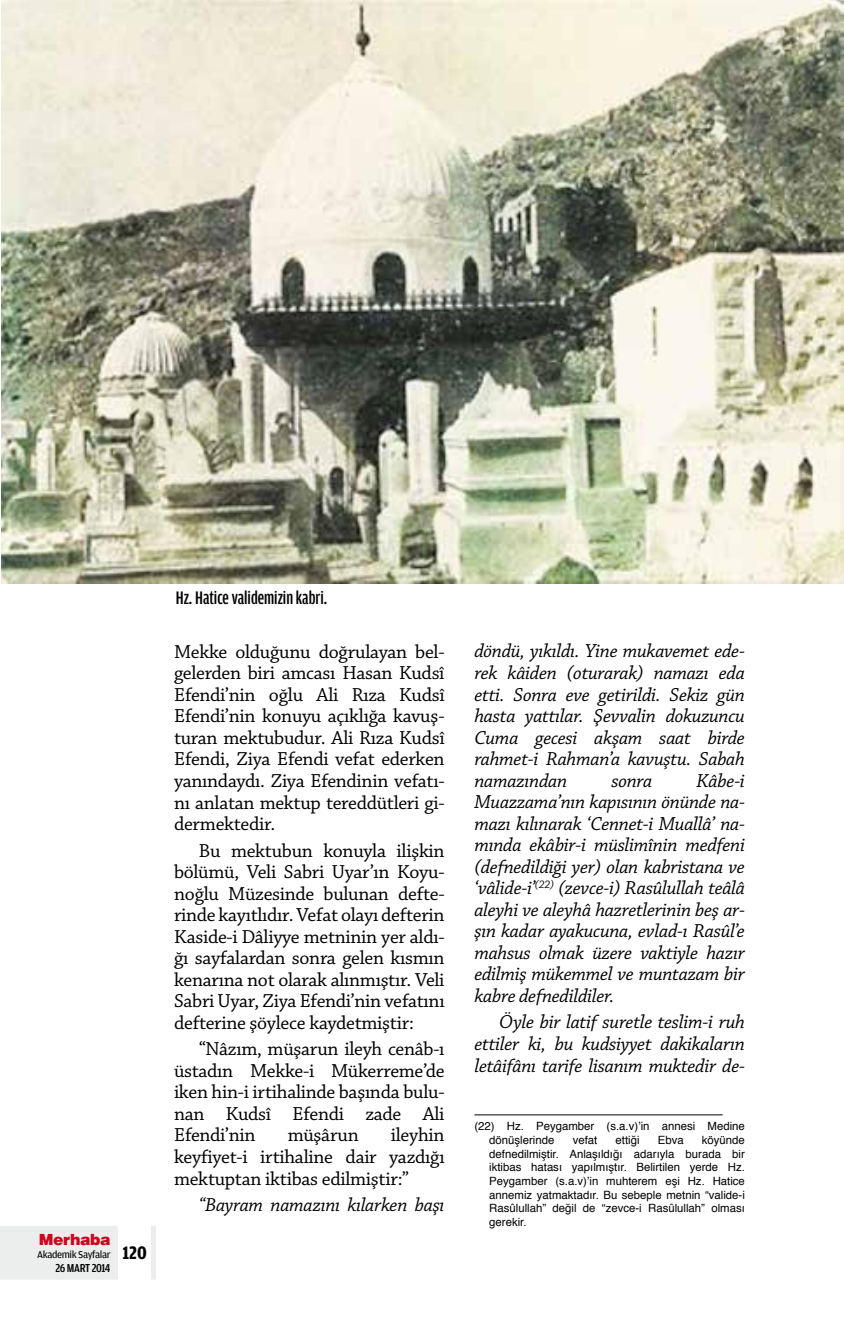
<style>
.page{position:relative;width:844px;height:1340px;background:#fff}
.page>*{position:absolute;margin:0;border:0;box-sizing:border-box;transform-origin:0 0}
.t1{font:19.78px/21.5px "Chaparral Pro";letter-spacing:-.015em;color:#000;text-align:justify}
.t2{font:italic 19.78px/21.5px "Chaparral Pro";letter-spacing:-.015em;color:#000;text-align:justify}
.t3{font:500 19.25px "Toprak Comp";color:#000}
.t4{font:700 19.25px "Toprak Cond";color:#000}
.t5{font:900 15.75px "Helvetica";letter-spacing:-.03em;color:#cd071e}
.t6{font:500 12.25px "Toprak Cond";letter-spacing:-.035em;color:#000}
.t7{font:11.38px/13.7px "Helvetica";color:#000}
.t8{font:10.5px "Toprak";letter-spacing:-.04em;color:#000}
</style>
<div class="page">
<svg style="left:0;top:1226px;width:156px;height:53px"></svg>
<hr style="left:474px;top:1114px;width:248px;height:1px;background:#000">
<img style="left:2px;top:0;width:841px;height:583px">
<p class="t5" style="left:39px;top:1229px;width:73px">Merhaba</p>
<p class="t8" style="left:37px;top:1248px;width:75px">Akademik Sayfalar</p>
<p class="t6" style="left:56px;top:1261px;width:57px">26 MART 2014</p>
<p class="t4" style="left:122px;top:1242px;width:26px">120</p>
<p class="t3" style="left:176px;top:588px;width:153px">Hz. Hatice validemizin kabri.</p>
<p class="t1" style="left:174px;top:641px;width:272px">Mekke olduğunu doğrulayan bel&shy;gelerden biri amcası Hasan Kudsî Efendi’nin oğlu Ali Rıza Kudsî Efendi’nin konuyu açıklığa kavuş&shy;turan mektubudur. Ali Rıza Kudsî Efendi, Ziya Efendi vefat ederken yanındaydı. Ziya Efendinin vefatı&shy;nı anlatan mektup tereddütleri gi&shy;dermektedir.</p>
<p class="t1" style="left:174px;top:840px;width:272px;text-indent:25px">Bu mektubun konuyla ilişkin bölümü, Veli Sabri Uyar’ın Koyu&shy;noğlu Müzesinde bulunan defte&shy;rinde kayıtlıdır. Vefat olayı defterin Kaside-i Dâliyye metninin yer aldı&shy;ğı sayfalardan sonra gelen kısmın kenarına not olarak alınmıştır. Veli Sabri Uyar, Ziya Efendi’nin vefatını defterine şöylece kaydetmiştir:</p>
<p class="t1" style="left:174px;top:1039px;width:272px;text-indent:25px">“Nâzım, müşarun ileyh cenâb-ı üstadın Mekke-i Mükerreme’de iken hin-i irtihalinde başında bulu&shy;nan Kudsî Efendi zade Ali Efendi’nin</p>
<p class="t1" style="left:174px;top:1125px;width:272px;text-indent:217px">ileyhin keyfiyet-i irtihaline dair yazdığı mektuptan iktibas edilmiştir:”</p>
<p class="t2" style="left:199px;top:1194px;width:247px">“Bayram namazını kılarken başı</p>
<p class="t1" style="left:287px;top:1125px;width:72px">müşârun</p>
<p class="t2" style="left:474px;top:641px;width:272px">döndü, yıkıldı. Yine mukavemet ede&shy;rek kâiden (oturarak) namazı eda etti. Sonra eve getirildi. Sekiz gün hasta yattılar. Şevvalin dokuzuncu Cuma gecesi akşam saat birde rahmet-i Rahman’a kavuştu. Sabah namazından</p>
<p class="t2" style="left:474px;top:770px;width:272px;text-indent:222px">Kâbe-i Muazzama’nın kapısının önünde na&shy;mazı kılınarak ‘Cennet-i Muallâ’ na&shy;mında ekâbir-i müslimînin medfeni (defnedildiği yer) olan kabristana ve ‘vâlide-i’<sup>(22)</sup> (zevce-i) Rasûlullah teâlâ aleyhi ve aleyhâ hazretlerinin beş ar&shy;şın kadar ayakucuna, evlad-ı Rasûl’e mahsus olmak üzere vaktiyle hazır edilmiş mükemmel ve muntazam bir kabre defnedildiler.</p>
<p class="t2" style="left:474px;top:1012px;width:272px;text-indent:25px">Öyle bir latif suretle teslim-i ruh ettiler ki, bu kudsiyyet dakikaların letâifânı tarife lisanım muktedir de-</p>
<p class="t2" style="left:611px;top:770px;width:42px">sonra</p>
<p class="t7" style="left:489px;top:1119px;width:257px;text-indent:-15px">(22) Hz. Peygamber (s.a.v)’in annesi Medine dönüşlerinde</p>
<p class="t7" style="left:572px;top:1133px;width:26px">vefat</p>
<p class="t7" style="left:615px;top:1133px;width:26px">ettiği</p>
<p class="t7" style="left:657px;top:1133px;width:27px">Ebva</p>
<p class="t7" style="left:489px;top:1133px;width:257px;text-align:justify;text-indent:212px">köyünde defnedilmiştir. Anlaşıldığı adarıyla burada bir iktibas hatası yapılmıştır. Belirtilen yerde Hz.<br>Peygamber (s.a.v)’in muhterem eşi Hz. Hatice annemiz yatmaktadır. Bu sebeple metnin “valide-i Rasûlullah” değil de “zevce-i Rasûlullah” olması gerekir.</p>
</div>
